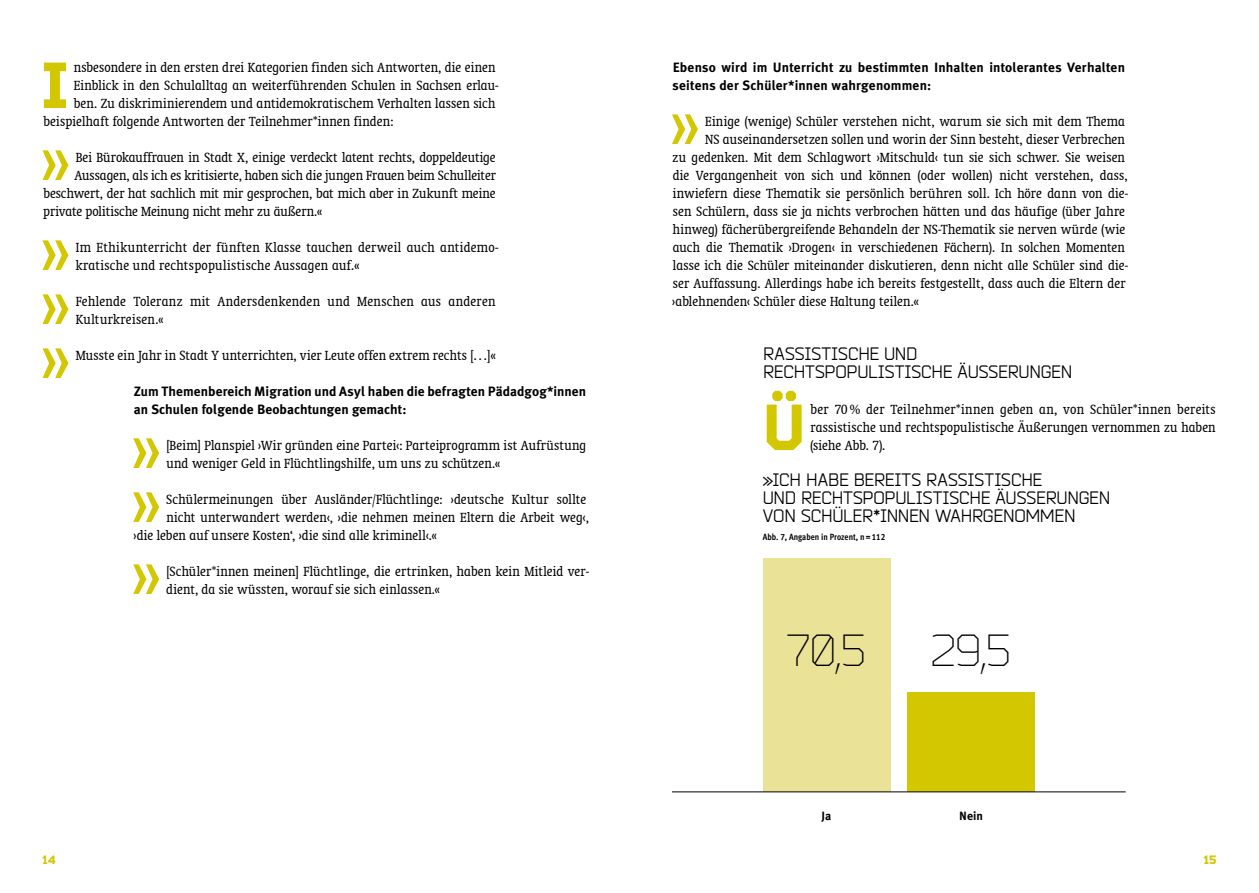
<style>
.page{position:relative;width:1259px;height:893px;background:#fff}
.page>*{position:absolute;margin:0;border:0;box-sizing:border-box;transform-origin:0 0}
.t1{font:900 64.05px "Bender";color:#d2c700}
.t2{font:300 45px "Bender";color:#000}
.t3{font:18px/18px "Bender";color:#000}
.t4{font:condensed 15px/18px "Oranda BT";letter-spacing:.01em;color:#000}
.t5{font:700 13.5px/18px "Meta Plus Lining";letter-spacing:.01em;color:#000}
.t6{font:700 12px "Meta Plus Lining";color:#000}
.t7{font:900 12px "Bender";color:#d2c700}
.t8{font:9px "Meta Cond Bold LF";color:#000}
</style>
<div class="page">
<svg style="left:43px;top:150px;width:25px;height:30px"></svg>
<svg style="left:43px;top:240px;width:25px;height:30px"></svg>
<svg style="left:43px;top:294px;width:25px;height:30px"></svg>
<svg style="left:43px;top:348px;width:25px;height:30px"></svg>
<svg style="left:133px;top:438px;width:26px;height:30px"></svg>
<svg style="left:133px;top:492px;width:26px;height:30px"></svg>
<svg style="left:133px;top:564px;width:26px;height:30px"></svg>
<svg style="left:672px;top:114px;width:26px;height:30px"></svg>
<div style="left:763px;top:558px;width:127px;height:234px;background:#eae297"></div>
<div style="left:907px;top:692px;width:128px;height:100px;background:#d2c700"></div>
<hr style="left:672px;top:792px;width:453px;height:1px;background:#000">
<h1 class="t1" style="left:42px;top:46px;width:28px">I</h1>
<p class="t4" style="left:74px;top:58px;width:423px">nsbesondere in den ersten drei Kategorien finden sich Antworten, die einen</p>
<p class="t4" style="left:74px;top:76px;width:426px">Einblick in den Schulalltag an weiterführenden Schulen in Sachsen erlau-</p>
<p class="t4" style="left:74px;top:94px;width:423px">ben. Zu diskriminierendem und antidemokratischem Verhalten lassen sich</p>
<p class="t4" style="left:43px;top:112px;width:351px">beispielhaft folgende Antworten der Teilnehmer*innen finden:</p>
<p class="t4" style="left:76px;top:148px;width:421px">Bei Bürokauffrauen in Stadt X, einige verdeckt latent rechts, doppeldeutige</p>
<p class="t4" style="left:74px;top:166px;width:423px">Aussagen, als ich es kritisierte, haben sich die jungen Frauen beim Schulleiter</p>
<p class="t4" style="left:44px;top:184px;width:453px">beschwert, der hat sachlich mit mir gesprochen, bat mich aber in Zukunft meine</p>
<p class="t4" style="left:43px;top:202px;width:280px">private politische Meinung nicht mehr zu äußern.«</p>
<p class="t4" style="left:76px;top:238px;width:424px">Im Ethikunterricht der fünften Klasse tauchen derweil auch antidemo&shy;kratische und rechtspopulistische Aussagen auf.«</p>
<p class="t4" style="left:76px;top:292px;width:421px">Fehlende Toleranz mit Andersdenkenden und Menschen aus anderen<br>Kulturkreisen.«</p>
<p class="t4" style="left:76px;top:346px;width:421px">Musste ein Jahr in Stadt Y unterrichten, vier Leute offen extrem rechts […]«</p>
<p class="t5" style="left:134px;top:382px;width:454px">Zum Themenbereich Migration und Asyl haben die befragten Pädadgog*innen an Schulen folgende Beobachtungen gemacht:</p>
<p class="t4" style="left:166px;top:436px;width:422px">[Beim] Planspiel ›Wir gründen eine Partei‹: Parteiprogramm ist Aufrüstung und weniger Geld in Flüchtlingshilfe, um uns zu schützen.«</p>
<p class="t4" style="left:166px;top:490px;width:421px">Schülermeinungen über Ausländer/Flüchtlinge: ›deutsche Kultur sollte</p>
<p class="t4" style="left:166px;top:508px;width:424px">nicht unterwandert werden‹, ›die nehmen meinen Eltern die Arbeit weg‹,</p>
<p class="t4" style="left:133px;top:526px;width:305px">›die leben auf unsere Kosten‘, ›die sind alle kriminell‹.«</p>
<p class="t4" style="left:166px;top:562px;width:425px">[Schüler*innen meinen] Flüchtlinge, die ertrinken, haben kein Mitleid ver&shy;dient, da sie wüssten, worauf sie sich einlassen.«</p>
<p class="t5" style="left:672px;top:58px;width:454px">Ebenso wird im Unterricht zu bestimmten Inhalten intolerantes Verhalten seitens der Schüler*innen wahrgenommen:</p>
<p class="t4" style="left:705px;top:112px;width:421px">Einige (wenige) Schüler verstehen nicht, warum sie sich mit dem Thema</p>
<p class="t4" style="left:705px;top:130px;width:421px">NS auseinandersetzen sollen und worin der Sinn besteht, dieser Verbrechen</p>
<p class="t4" style="left:672px;top:148px;width:454px">zu gedenken. Mit dem Schlagwort ›Mitschuld‹ tun sie sich schwer. Sie weisen</p>
<p class="t4" style="left:673px;top:166px;width:456px">die Vergangenheit von sich und können (oder wollen) nicht verstehen, dass,</p>
<p class="t4" style="left:673px;top:184px;width:457px">inwiefern diese Thematik sie persönlich berühren soll. Ich höre dann von die-</p>
<p class="t4" style="left:673px;top:202px;width:453px">sen Schülern, dass sie ja nichts verbrochen hätten und das häufige (über Jahre</p>
<p class="t4" style="left:673px;top:220px;width:454px">hinweg) fächerübergreifende Behandeln der NS-Thematik sie nerven würde (wie</p>
<p class="t4" style="left:673px;top:238px;width:454px">auch die Thematik ›Drogen‹ in verschiedenen Fächern). In solchen Momenten</p>
<p class="t4" style="left:673px;top:256px;width:457px">lasse ich die Schüler miteinander diskutieren, denn nicht alle Schüler sind die-</p>
<p class="t4" style="left:673px;top:274px;width:454px">ser Auffassung. Allerdings habe ich bereits festgestellt, dass auch die Eltern der</p>
<p class="t4" style="left:672px;top:292px;width:248px">›ablehnenden‹ Schüler diese Haltung teilen.«</p>
<p class="t3" style="left:763px;top:345px;width:311px">RASSISTISCHE UND<br>RECHTSPOPULISTISCHE ÄUSSERUNGEN</p>
<h1 class="t1" style="left:763px;top:388px;width:43px">Ü</h1>
<p class="t4" style="left:810px;top:400px;width:407px;text-align:justify">ber 70 % der Teilnehmer*innen geben an, von Schüler*innen bereits rassistische und rechtspopulistische Äußerungen vernommen zu haben (siehe Abb. 7).</p>
<p class="t3" style="left:763px;top:471px;width:349px">»ICH HABE BEREITS RASSISTISCHE<br>UND RECHTSPOPULISTISCHE ÄUSSERUNGEN<br>VON SCHÜLER*INNEN WAHRGENOMMEN</p>
<p class="t8" style="left:763px;top:532px;width:124px">Abb. 7, Angaben in Prozent, n=112</p>
<h2 class="t2" style="left:787px;top:623px;width:80px">70,5</h2>
<h2 class="t2" style="left:932px;top:623px;width:80px">29,5</h2>
<p class="t6" style="left:821px;top:809px;width:11px">Ja</p>
<p class="t6" style="left:959px;top:809px;width:25px">Nein</p>
<p class="t7" style="left:43px;top:852px;width:14px">14</p>
<p class="t7" style="left:1203px;top:852px;width:14px">15</p>
</div>
